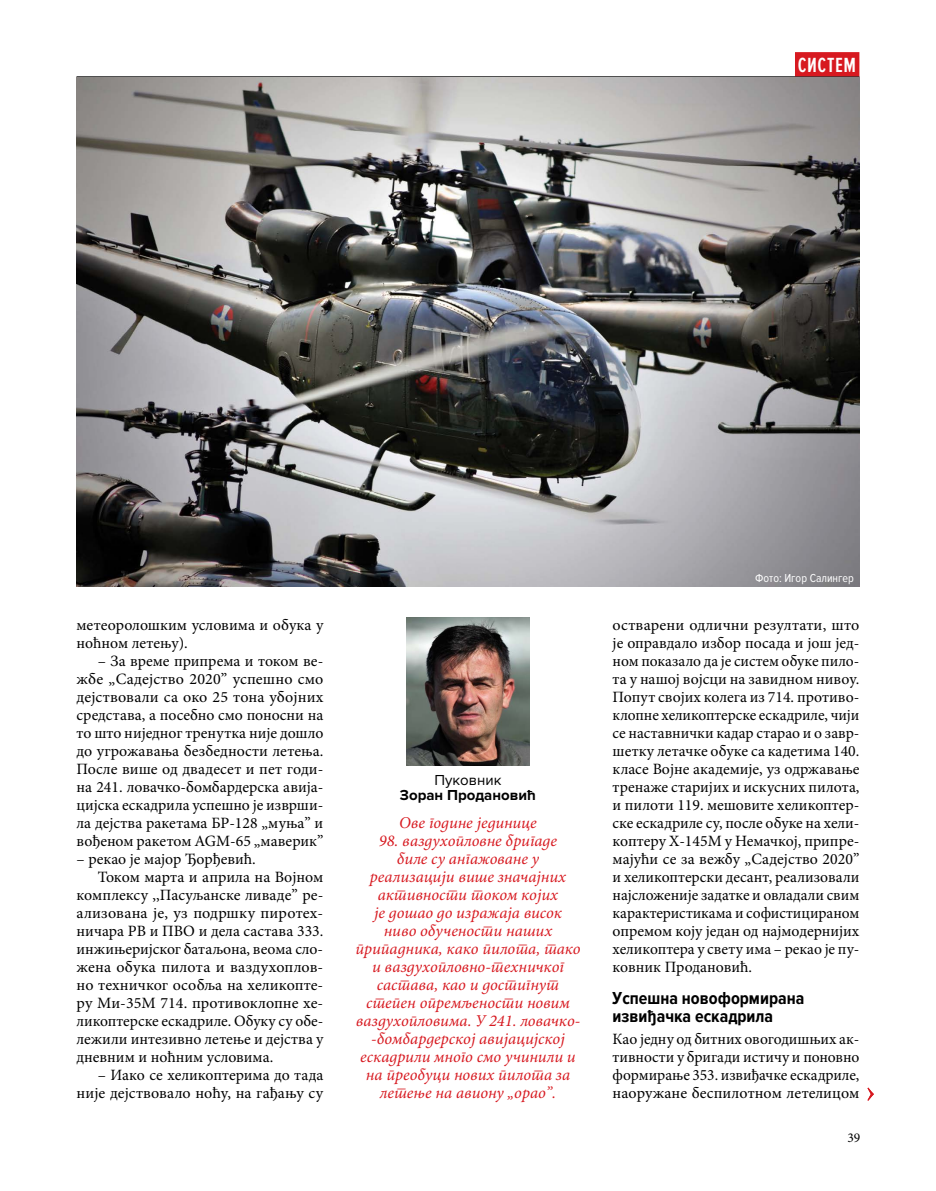
<style>
.page{position:relative;width:936px;height:1191px;background:#fff}
.page>*{position:absolute;margin:0;border:0;box-sizing:border-box;transform-origin:0 0}
.t1{font:600 21.3px "Proxima Nova Ex Cn";letter-spacing:.03em;color:#fff}
.t2{font:700 18px/18px "Proxima Nova Cond";color:#000}
.t3{font:italic 16.5px/18px "Minion Pro";color:#d71920;text-align:center}
.t4{font:15.75px/18px "Minion Pro";color:#000;text-align:justify}
.t5{font:700 15px "Proxima Nova";color:#000}
.t6{font:15px "Proxima Nova";color:#000}
.t7{font:13.5px "Minion Pro";color:#000}
.t8{font:12px "Proxima Nova Cond";color:#fff}
</style>
<div class="page">
<svg style="left:867px;top:1087px;width:6px;height:13px"></svg>
<div style="left:795px;top:52px;width:64px;height:25px;background:#d71920"></div>
<hr style="left:77px;top:77px;width:782px;height:1px;background:#000">
<img style="left:407px;top:618px;width:122px;height:147px">
<img style="left:77px;top:78px;width:782px;height:509px">
<h1 class="t1" style="left:797px;top:53px;width:60px">СИСТЕМ</h1>
<p class="t4" style="left:77px;top:616px;width:248px">метеоролошким условима и обука у ноћном летењу).</p>
<p class="t4" style="left:77px;top:652px;width:248px;text-indent:21px">– За време припрема и током ве&shy;жбе „Садејство 2020” успешно смо дејствовали са око 25 тона убојних средстава, а посебно смо поносни на то што ниједног тренутка није дошло до угрожавања безбедности летења.<br>После више од двадесет и пет годи&shy;на 241. ловачко-бомбардерска авија&shy;цијска ескадрила успешно је изврши&shy;ла дејства ракетама БР-128 „муња” и вођеном ракетом AGM-65 „маверик”</p>
<p class="t4" style="left:77px;top:850px;width:181px">– рекао је мајор Ђорђевић.</p>
<p class="t4" style="left:98px;top:868px;width:227px">Током марта и априла на Војном</p>
<p class="t4" style="left:77px;top:886px;width:248px">комплексу ,,Пасуљанске ливаде” ре-</p>
<p class="t4" style="left:77px;top:904px;width:248px">ализована је, уз подршку пиротех-</p>
<p class="t4" style="left:77px;top:922px;width:248px">ничара РВ и ПВО и дела састава 333.</p>
<p class="t4" style="left:77px;top:940px;width:248px">инжињеријског батаљона, веома сло-</p>
<p class="t4" style="left:77px;top:958px;width:248px">жена обука пилота и ваздухоплов-</p>
<p class="t4" style="left:77px;top:976px;width:248px">но техничког особља на хеликопте-</p>
<p class="t4" style="left:77px;top:994px;width:248px">ру Ми-35М 714. противоклопне хе-</p>
<p class="t4" style="left:77px;top:1012px;width:248px">ликоптерске ескадриле. Обуку су обе-</p>
<p class="t4" style="left:77px;top:1030px;width:248px">лежили интезивно летење и дејства у</p>
<p class="t4" style="left:77px;top:1048px;width:198px">дневним и ноћним условима.</p>
<p class="t4" style="left:77px;top:1066px;width:248px;text-align:right">– Иако се хеликоптерима до тада није дејствовало ноћу, на гађању су</p>
<p class="t6" style="left:434px;top:771px;width:68px">Пуковник</p>
<p class="t5" style="left:400px;top:786px;width:138px">Зоран Продановић</p>
<p class="t3" style="left:399px;top:814px;width:139px">Ове године јединице</p>
<p class="t3" style="left:355px;top:832px;width:227px">98. ваздухопловне бригаде<br>биле су ангажоване у реализацији више значајних активности током којих<br>је дошао до изражаја висок<br>ниво обучености наших припадника, како пилота, тако и ваздухопловно-техничког састава, као и достигнут степен опремљености новим ваздухопловима. У 241. ловачко--бомбардерској авијацијској ескадрили много смо учинили и на преобуци нових пилота за летење на авиону „орао”.</p>
<p class="t8" style="left:755px;top:571px;width:100px">Фото: Игор Салингер</p>
<p class="t4" style="left:612px;top:616px;width:248px">остварени одлични резултати, што је оправдало избор посада и још јед&shy;ном показало да је систем обуке пило&shy;та у нашој војсци на завидном нивоу.<br>Попут својих колега из 714. противо&shy;клопне хеликоптерске ескадриле, чији се наставнички кадар старао и о завр&shy;шетку летачке обуке са кадетима 140. класе Војне академије, уз одржавање тренаже старијих и искусних пилота, и пилоти 119. мешовите хеликоптер&shy;ске ескадриле су, после обуке на хели&shy;коптеру Х-145М у Немачкој, припре&shy;мајући се за вежбу „Садејство 2020” и хеликоптерски десант, реализовали најсложеније задатке и овладали свим карактеристикама и софистицираном опремом коју један од најмодернијих хеликоптера у свету има – рекао је пу&shy;ковник Продановић.</p>
<p class="t2" style="left:612px;top:989px;width:193px">Успешна новоформирана извиђачка ескадрила</p>
<p class="t4" style="left:612px;top:1030px;width:248px">Као једну од битних овогодишњих ак&shy;тивности у бригади истичу и поновно формирање 353. извиђачке ескадриле, наоружане беспилотном летелицом</p>
<p class="t7" style="left:847px;top:1128px;width:14px">39</p>
</div>
